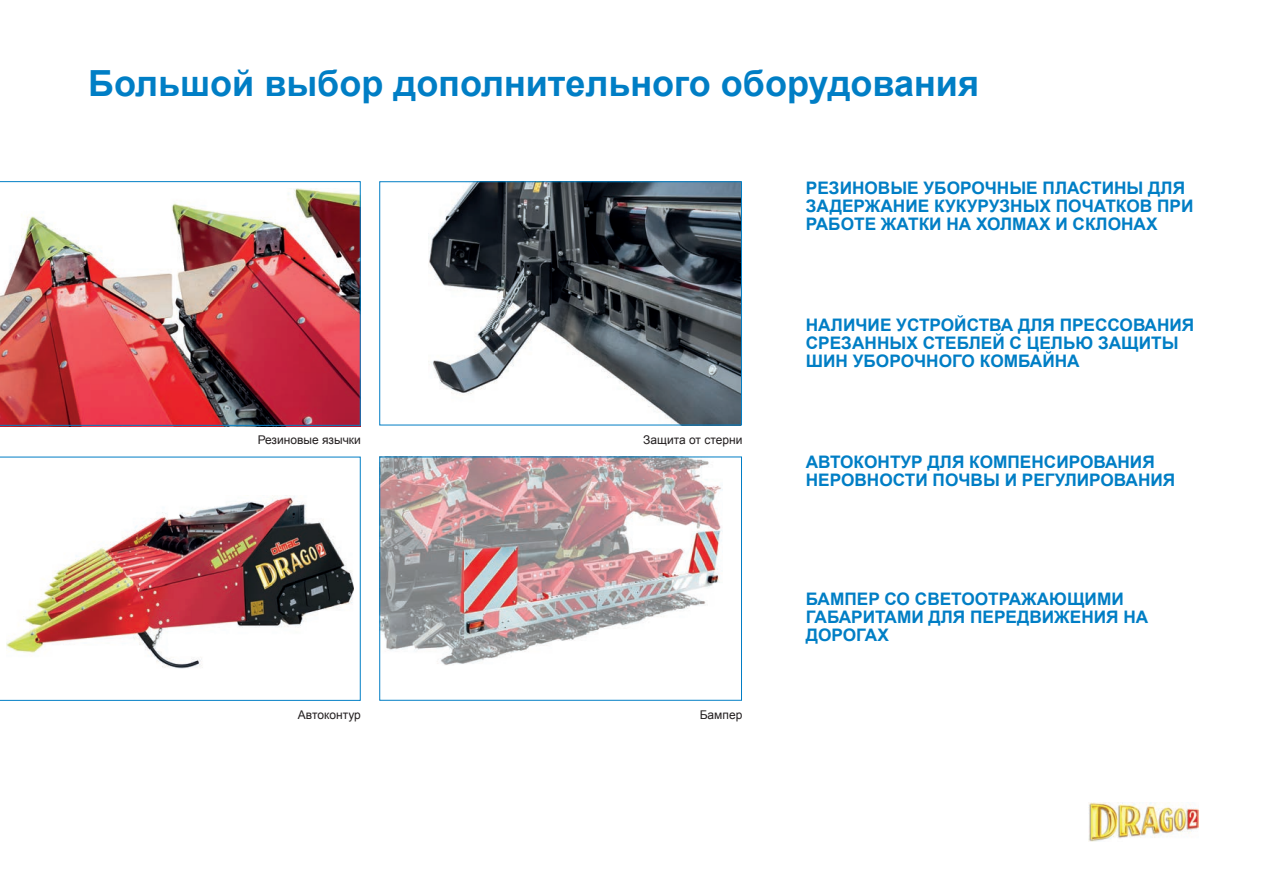
<style>
.page{position:relative;width:1263px;height:893px;background:#fff}
.page>*{position:absolute;margin:0;border:0;box-sizing:border-box;transform-origin:0 0}
.t1{font:700 36px "Arial";color:#007ec5}
.t2{font:700 17.25px/18px "Arial";color:#007ec5}
.t3{font:12px "Arial";color:#231f20}
</style>
<div class="page">
<img style="left:428px;top:183px;width:312px;height:240px">
<div style="left:379px;top:181px;width:363px;height:244px;border:1px solid #007ec5"></div>
<img style="left:381px;top:459px;width:341px;height:206px">
<div style="left:379px;top:457px;width:363px;height:244px;border:1px solid #007ec5"></div>
<img style="left:0;top:457px;width:361px;height:244px">
<img style="left:1088px;top:803px;width:110px;height:39px">
<img style="left:0;top:181px;width:361px;height:245px">
<h1 class="t1" style="left:88px;top:59px;width:892px">Большой выбор дополнительного оборудования</h1>
<p class="t2" style="left:806px;top:180px;width:389px">РЕЗИНОВЫЕ УБОРОЧНЫЕ ПЛАСТИНЫ ДЛЯ<br>ЗАДЕРЖАНИЕ КУКУРУЗНЫХ ПОЧАТКОВ ПРИ<br>РАБОТЕ ЖАТКИ НА ХОЛМАХ И СКЛОНАХ</p>
<p class="t3" style="left:258px;top:432px;width:105px">Резиновые язычки</p>
<p class="t3" style="left:643px;top:432px;width:101px">Защита от стерни</p>
<p class="t3" style="left:298px;top:707px;width:65px">Автоконтур</p>
<p class="t3" style="left:700px;top:707px;width:44px">Бампер</p>
<p class="t2" style="left:806px;top:317px;width:390px">НАЛИЧИЕ УСТРОЙСТВА ДЛЯ ПРЕССОВАНИЯ<br>СРЕЗАННЫХ СТЕБЛЕЙ С ЦЕЛЬЮ ЗАЩИТЫ<br>ШИН УБОРОЧНОГО КОМБАЙНА</p>
<p class="t2" style="left:806px;top:454px;width:371px">АВТОКОНТУР ДЛЯ КОМПЕНСИРОВАНИЯ<br>НЕРОВНОСТИ ПОЧВЫ И РЕГУЛИРОВАНИЯ</p>
<p class="t2" style="left:806px;top:590px;width:344px">БАМПЕР СО СВЕТООТРАЖАЮЩИМИ<br>ГАБАРИТАМИ ДЛЯ ПЕРЕДВИЖЕНИЯ НА<br>ДОРОГАХ</p>
</div>
